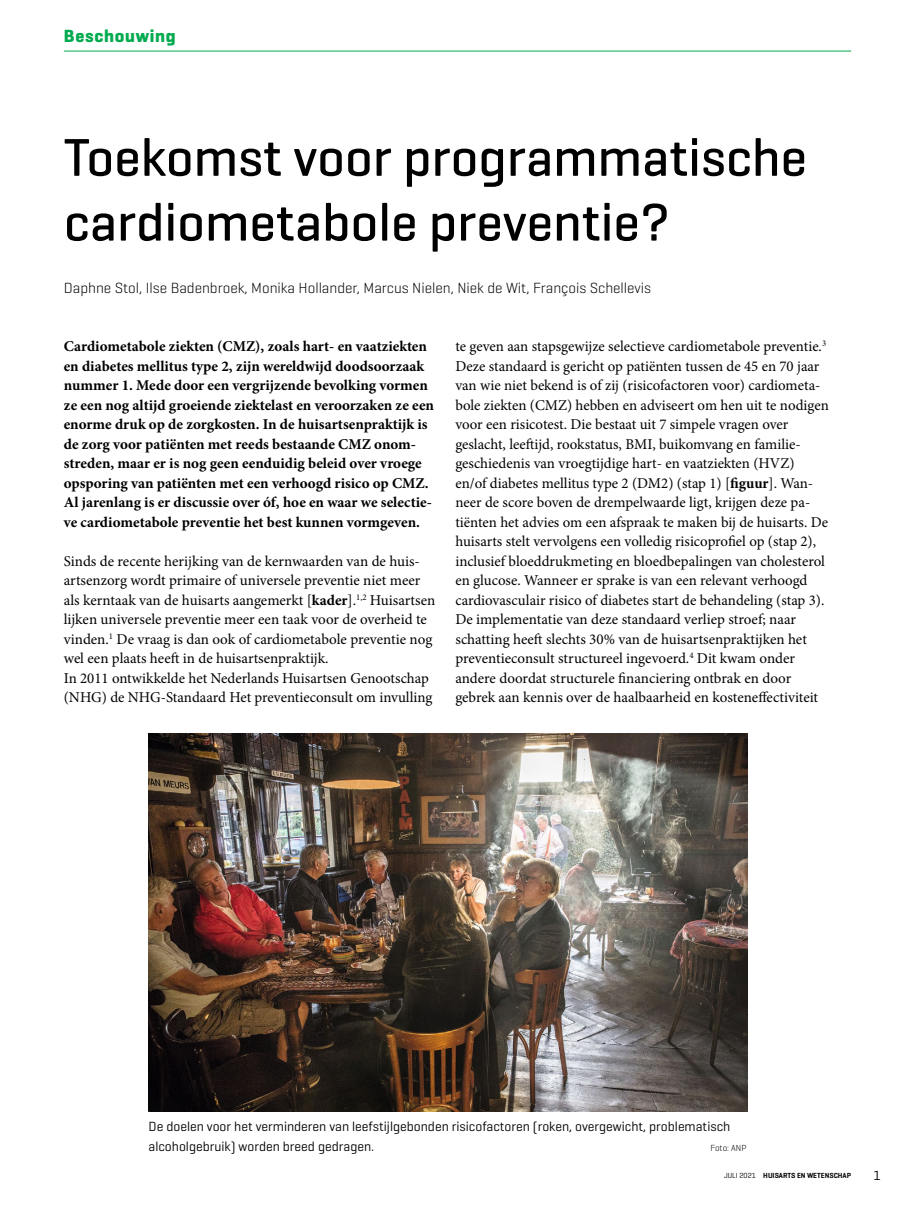
<style>
.page{position:relative;width:915px;height:1212px;background:#fff}
.page>*{position:absolute;margin:0;border:0;box-sizing:border-box;transform-origin:0 0}
.Title_artikelkop{font:500 54px/64.8px "Geogrotesque";color:#000}
.t1{font:700 18px "Geogrotesque";letter-spacing:.04em;color:#00aa4e}
.Para_broodtekst{font:15px/19.5px "Minion Pro";color:#000}
.Para_intro{font:700 15px/19.5px "Minion Pro";color:#000}
.Author_auteur{font:300 15px "Geogrotesque";color:#000}
.Image_Caption_figuur{font:13.5px/19.5px "Geogrotesque";color:#000}
.Image_Caption_figuur-2{font:300 9px "Geogrotesque";color:#000}
.t2{font:600 7.5px "Geogrotesque";color:#000}
.t3{font:7.5px "Geogrotesque";color:#000}
.s1{font-weight:700}
.s2{font-weight:400}
</style>
<div class="page">
<hr style="left:64px;top:51px;width:786px;height:1px;background:#00aa4e">
<img style="left:148px;top:734px;width:598px;height:378px">
<p class="t1" style="left:64px;top:25px;width:113px">Beschouwing</p>
<p class="Title_artikelkop" style="left:64px;top:124px;width:744px">Toekomst voor programmatische cardiometabole preventie?</p>
<p class="Author_auteur" style="left:64px;top:278px;width:588px">Daphne Stol, Ilse Badenbroek, Monika Hollander, Marcus Nielen, Niek de Wit, François Schellevis</p>
<p class="Para_intro" style="left:64px;top:337px;width:371px">Cardiometabole ziekten (CMZ), zoals hart- en vaatziekten en diabetes mellitus type 2, zijn wereldwijd doodsoorzaak nummer 1. Mede door een vergrijzende bevolking vormen ze een nog altijd groeiende ziektelast en veroorzaken ze een enorme druk op de zorgkosten. In de huisartsenpraktijk is de zorg voor patiënten met reeds bestaande CMZ onom&shy;streden, maar er is nog geen eenduidig beleid over vroege opsporing van patiënten met een verhoogd risico op CMZ.<br>Al jarenlang is er discussie over óf, hoe en waar we selectie&shy;ve cardiometabole preventie het best kunnen vormgeven.</p>
<p class="Para_broodtekst" style="left:64px;top:551px;width:373px">Sinds de recente herijking van de kernwaarden van de huis&shy;artsenzorg wordt primaire of universele preventie niet meer als kerntaak van de huisarts aangemerkt [<span class="s1">kader</span>].<sup>1,2</sup> Huisartsen lijken universele preventie meer een taak voor de overheid te vinden.<sup>1</sup> De vraag is dan ook of cardiometabole preventie nog wel een plaats heeft in de huisartsenpraktijk.</p>
<p class="Para_broodtekst" style="left:64px;top:668px;width:370px">In 2011 ontwikkelde het Nederlands Huisartsen Genootschap (NHG) de NHG-Standaard Het preventieconsult om invulling</p>
<p class="Para_broodtekst" style="left:455px;top:337px;width:375px">te geven aan stapsgewijze selectieve cardiometabole preventie.<sup>3<br></sup>Deze standaard is gericht op patiënten tussen de 45 en 70 jaar van wie niet bekend is of zij (risicofactoren voor) cardiometa&shy;bole ziekten (CMZ) hebben en adviseert om hen uit te nodigen voor een risicotest. Die bestaat uit 7 simpele vragen over geslacht, leeftijd, rookstatus, BMI, buikomvang en familie&shy;geschiedenis van vroegtijdige hart- en vaatziekten (HVZ) en/of diabetes mellitus type 2 (DM2) (stap 1) [<span class="s1">figuur</span>]. Wan&shy;neer de score boven de drempelwaarde ligt, krijgen deze pa&shy;tiënten het advies om een afspraak te maken bij de huisarts. De huisarts stelt vervolgens een volledig risicoprofiel op (stap 2), inclusief bloeddrukmeting en bloedbepalingen van cholesterol en glucose. Wanneer er sprake is van een relevant verhoogd cardiovasculair risico of diabetes start de behandeling (stap 3).</p>
<p class="Para_broodtekst" style="left:455px;top:610px;width:364px">De implementatie van deze standaard verliep stroef; naar schatting heeft slechts 30% van de huisartsenpraktijken het preventieconsult structureel ingevoerd.<sup>4</sup> Dit kwam onder andere doordat structurele financiering ontbrak en door gebrek aan kennis over de haalbaarheid en kosteneffectiviteit</p>
<p class="Image_Caption_figuur" style="left:148px;top:1117px;width:583px">De doelen voor het verminderen van leefstijlgebonden risicofactoren (roken, overgewicht, problematisch alcoholgebruik) worden breed gedragen.</p>
<p class="Image_Caption_figuur-2" style="left:710px;top:1142px;width:37px">Foto: ANP</p>
<p class="t2" style="left:723px;top:1171px;width:129px"><span class="s2">JULI 2021</span> HUISARTS EN WETENSCHAP</p>
<p class="t3" style="left:715px;top:1171px;width:42px">maand 0 00</p>
<p class="Image_Caption_figuur" style="left:873px;top:1165px;width:9px">1</p>
</div>
